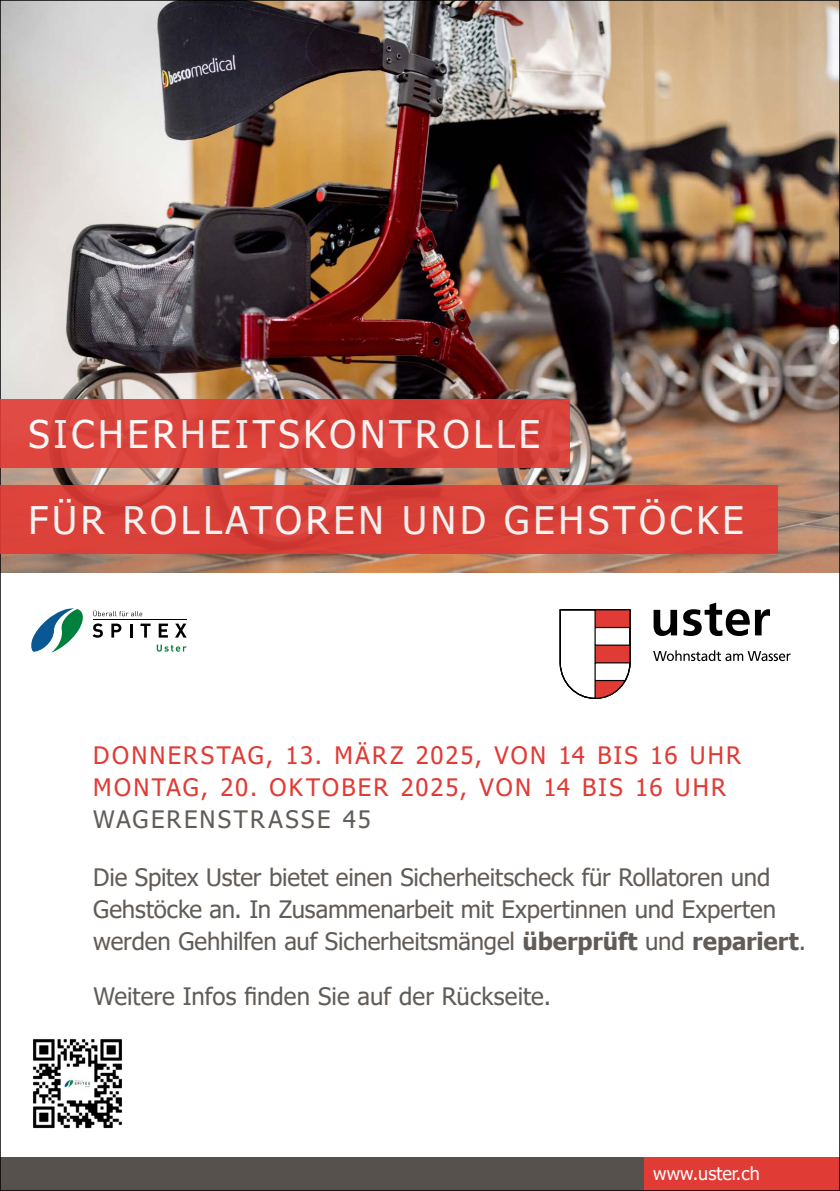
<style>
.page{position:relative;width:840px;height:1191px;background:#fff}
.page>*{position:absolute;margin:0;border:0;box-sizing:border-box;transform-origin:0 0}
.t1{font:38px "Tahoma";letter-spacing:.1em;color:#fff}
.t2{font:24px/32px "Tahoma";letter-spacing:-.005em;color:#615c58}
.t3{font:24px/32px "Tahoma";letter-spacing:.09em;color:#e13b35}
.t4{font:24px "Tahoma";letter-spacing:.095em;color:#615c58}
.t5{font:18px "Tahoma";color:#fff}
.s1{font-weight:700}
</style>
<div class="page">
<div style="left:642px;top:1157px;width:197px;height:34px;background:#e13b35"></div>
<div style="left:0;top:1157px;width:642px;height:34px;background:#57514d"></div>
<svg style="left:559px;top:609px;width:72px;height:90px"></svg>
<svg style="left:653px;top:610px;width:23px;height:26px"></svg>
<svg style="left:683px;top:602px;width:86px;height:34px"></svg>
<svg style="left:653px;top:650px;width:137px;height:11px"></svg>
<img style="left:2px;top:2px;width:835px;height:570px">
<div style="left:0;top:400px;width:569px;height:68px;background:linear-gradient(to right,#de4740,#d63e38)"></div>
<svg style="left:31px;top:608px;width:156px;height:45px"></svg>
<div style="left:0;top:485px;width:777px;height:68px;background:#e13b35"></div>
<img style="left:33px;top:1039px;width:89px;height:89px">
<h1 class="t1" style="left:28px;top:409px;width:513px">SICHERHEITSKONTROLLE</h1>
<h1 class="t1" style="left:28px;top:495px;width:716px">FÜR ROLLATOREN UND GEHSTÖCKE</h1>
<p class="t3" style="left:93px;top:740px;width:649px">DONNERSTAG, 13. MÄRZ 2025, VON 14 BIS 16 UHR<br>MONTAG, 20. OKTOBER 2025, VON 14 BIS 16 UHR</p>
<p class="t4" style="left:93px;top:803px;width:279px">WAGERENSTRASSE 45</p>
<p class="t2" style="left:93px;top:862px;width:714px">Die Spitex Uster bietet einen Sicherheitscheck für Rollatoren und<br>Gehstöcke an. In Zusammenarbeit mit Expertinnen und Experten werden Gehhilfen auf Sicherheitsmängel <span class="s1">überprüft</span> und <span class="s1">repariert</span>.</p>
<p class="t2" style="left:93px;top:981px;width:459px">Weitere Infos finden Sie auf der Rückseite.</p>
<p class="t5" style="left:653px;top:1160px;width:108px">www.uster.ch</p>
</div>
